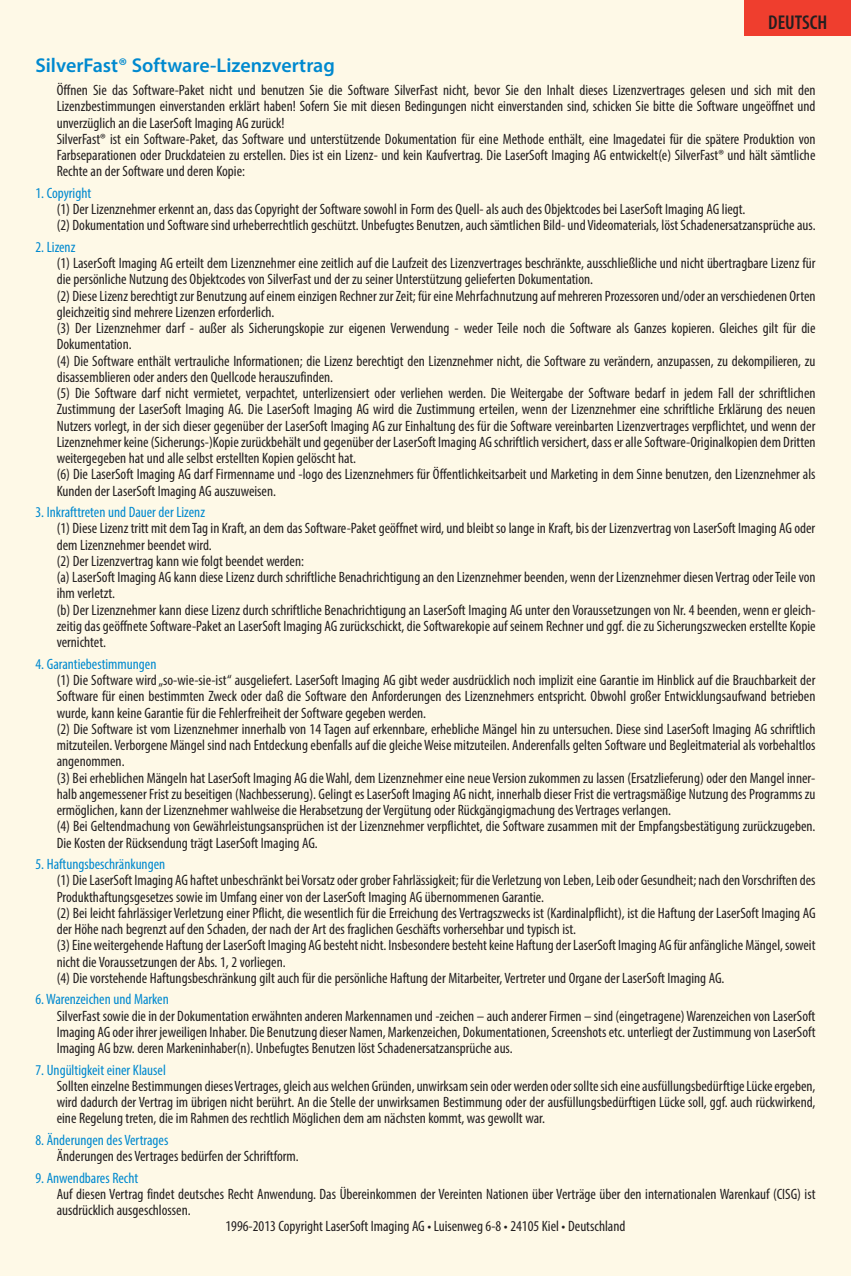
<style>
.page{position:relative;width:851px;height:1276px;background:#fff}
.page>*{position:absolute;margin:0;border:0;box-sizing:border-box;transform-origin:0 0}
.t1{font:600 20px "Myriad Pro";color:#0089cf}
.t2{font:600 condensed 20px "Myriad Pro";color:#231f20}
.t3{font:condensed 15px/16.2px "Myriad Pro";color:#231f20}
.t4{font:condensed 15px "Myriad Pro";color:#0089cf}
</style>
<div class="page">
<div style="left:0;top:0;width:850px;height:1276px;background:#fef9e7"></div>
<div style="left:744px;top:0;width:106px;height:35px;background:#ef3e2e"></div>
<h1 class="t2" style="left:768px;top:10px;width:61px">DEUTSCH</h1>
<h1 class="t1" style="left:35px;top:52px;width:301px">SilverFast® Software-Lizenzvertrag</h1>
<p class="t3" style="left:57px;top:82px;width:760px">Öffnen Sie das Software-Paket nicht und benutzen Sie die Software SilverFast nicht, bevor Sie den Inhalt dieses Lizenzvertrages gelesen und sich mit den Lizenzbestimmungen einverstanden erklärt haben! Sofern Sie mit diesen Bedingungen nicht einverstanden sind, schicken Sie bitte die Software ungeöffnet und unverzüglich an die LaserSoft Imaging AG zurück!<br>SilverFast® ist ein Software-Paket, das Software und unterstützende Dokumentation für eine Methode enthält, eine Imagedatei für die spätere Produktion von Farbseparationen oder Druckdateien zu erstellen. Dies ist ein Lizenz- und kein Kaufvertrag. Die LaserSoft Imaging AG entwickelt(e) SilverFast® und hält sämtliche Rechte an der Software und deren Kopie:</p>
<p class="t4" style="left:35px;top:184px;width:57px">1. Copyright</p>
<p class="t3" style="left:57px;top:201px;width:760px">(1) Der Lizenznehmer erkennt an, dass das Copyright der Software sowohl in Form des Quell- als auch des Objektcodes bei LaserSoft Imaging AG liegt.<br>(2) Dokumentation und Software sind urheberrechtlich geschützt. Unbefugtes Benutzen, auch sämtlichen Bild- und Videomaterials, löst Schadenersatzansprüche aus.</p>
<p class="t4" style="left:35px;top:238px;width:41px">2. Lizenz</p>
<p class="t3" style="left:57px;top:255px;width:760px">(1) LaserSoft Imaging AG erteilt dem Lizenznehmer eine zeitlich auf die Laufzeit des Lizenzvertrages beschränkte, ausschließliche und nicht übertragbare Lizenz für die persönliche Nutzung des Objektcodes von SilverFast und der zu seiner Unterstützung gelieferten Dokumentation.<br>(2) Diese Lizenz berechtigt zur Benutzung auf einem einzigen Rechner zur Zeit; für eine Mehrfachnutzung auf mehreren Prozessoren und/oder an verschiedenen Orten gleichzeitig sind mehrere Lizenzen erforderlich.<br>(3) Der Lizenznehmer darf - außer als Sicherungskopie zur eigenen Verwendung - weder Teile noch die Software als Ganzes kopieren. Gleiches gilt für die Dokumentation.<br>(4) Die Software enthält vertrauliche Informationen; die Lizenz berechtigt den Lizenznehmer nicht, die Software zu verändern, anzupassen, zu dekompilieren, zu disassemblieren oder anders den Quellcode herauszufinden.<br>(5) Die Software darf nicht vermietet, verpachtet, unterlizensiert oder verliehen werden. Die Weitergabe der Software bedarf in jedem Fall der schriftlichen Zustimmung der LaserSoft Imaging AG. Die LaserSoft Imaging AG wird die Zustimmung erteilen, wenn der Lizenznehmer eine schriftliche Erklärung des neuen Nutzers vorlegt, in der sich dieser gegenüber der LaserSoft Imaging AG zur Einhaltung des für die Software vereinbarten Lizenzvertrages verpflichtet, und wenn der Lizenznehmer keine (Sicherungs-)Kopie zurückbehält und gegenüber der LaserSoft Imaging AG schriftlich versichert, dass er alle Software-Originalkopien dem Dritten weitergegeben hat und alle selbst erstellten Kopien gelöscht hat.<br>(6) Die LaserSoft Imaging AG darf Firmenname und -logo des Lizenznehmers für Öffentlichkeitsarbeit und Marketing in dem Sinne benutzen, den Lizenznehmer als Kunden der LaserSoft Imaging AG auszuweisen.</p>
<p class="t4" style="left:35px;top:503px;width:171px">3. Inkrafttreten und Dauer der Lizenz</p>
<p class="t3" style="left:57px;top:520px;width:760px">(1) Diese Lizenz tritt mit dem Tag in Kraft, an dem das Software-Paket geöffnet wird, und bleibt so lange in Kraft, bis der Lizenzvertrag von LaserSoft Imaging AG oder dem Lizenznehmer beendet wird.<br>(2) Der Lizenzvertrag kann wie folgt beendet werden:<br>(a) LaserSoft Imaging AG kann diese Lizenz durch schriftliche Benachrichtigung an den Lizenznehmer beenden, wenn der Lizenznehmer diesen Vertrag oder Teile von ihm verletzt.<br>(b) Der Lizenznehmer kann diese Lizenz durch schriftliche Benachrichtigung an LaserSoft Imaging AG unter den Voraussetzungen von Nr. 4 beenden, wenn er gleich&shy;zeitig das geöffnete Software-Paket an LaserSoft Imaging AG zurückschickt, die Softwarekopie auf seinem Rechner und ggf. die zu Sicherungszwecken erstellte Kopie vernichtet.</p>
<p class="t4" style="left:35px;top:655px;width:122px">4. Garantiebestimmungen</p>
<p class="t3" style="left:57px;top:672px;width:760px">(1) Die Software wird „so-wie-sie-ist“ ausgeliefert. LaserSoft Imaging AG gibt weder ausdrücklich noch implizit eine Garantie im Hinblick auf die Brauchbarkeit der Software für einen bestimmten Zweck oder daß die Software den Anforderungen des Lizenznehmers entspricht. Obwohl großer Entwicklungsaufwand betrieben wurde, kann keine Garantie für die Fehlerfreiheit der Software gegeben werden.<br>(2) Die Software ist vom Lizenznehmer innerhalb von 14 Tagen auf erkennbare, erhebliche Mängel hin zu untersuchen. Diese sind LaserSoft Imaging AG schriftlich mitzuteilen. Verborgene Mängel sind nach Entdeckung ebenfalls auf die gleiche Weise mitzuteilen. Anderenfalls gelten Software und Begleitmaterial als vorbehaltlos angenommen.<br>(3) Bei erheblichen Mängeln hat LaserSoft Imaging AG die Wahl, dem Lizenznehmer eine neue Version zukommen zu lassen (Ersatzlieferung) oder den Mangel inner&shy;halb angemessener Frist zu beseitigen (Nachbesserung). Gelingt es LaserSoft Imaging AG nicht, innerhalb dieser Frist die vertragsmäßige Nutzung des Programms zu ermöglichen, kann der Lizenznehmer wahlweise die Herabsetzung der Vergütung oder Rückgängigmachung des Vertrages verlangen.<br>(4) Bei Geltendmachung von Gewährleistungsansprüchen ist der Lizenznehmer verpflichtet, die Software zusammen mit der Empfangsbestätigung zurückzugeben.<br>Die Kosten der Rücksendung trägt LaserSoft Imaging AG.</p>
<p class="t4" style="left:35px;top:855px;width:131px">5. Haftungsbeschränkungen</p>
<p class="t3" style="left:57px;top:872px;width:760px">(1) Die LaserSoft Imaging AG haftet unbeschränkt bei Vorsatz oder grober Fahrlässigkeit; für die Verletzung von Leben, Leib oder Gesundheit; nach den Vorschriften des Produkthaftungsgesetzes sowie im Umfang einer von der LaserSoft Imaging AG übernommenen Garantie.<br>(2) Bei leicht fahrlässiger Verletzung einer Pflicht, die wesentlich für die Erreichung des Vertragszwecks ist (Kardinalpflicht), ist die Haftung der LaserSoft Imaging AG der Höhe nach begrenzt auf den Schaden, der nach der Art des fraglichen Geschäfts vorhersehbar und typisch ist.<br>(3) Eine weitergehende Haftung der LaserSoft Imaging AG besteht nicht. Insbesondere besteht keine Haftung der LaserSoft Imaging AG für anfängliche Mängel, soweit nicht die Voraussetzungen der Abs. 1, 2 vorliegen.<br>(4) Die vorstehende Haftungsbeschränkung gilt auch für die persönliche Haftung der Mitarbeiter, Vertreter und Organe der LaserSoft Imaging AG.</p>
<p class="t4" style="left:35px;top:990px;width:135px">6. Warenzeichen und Marken</p>
<p class="t3" style="left:57px;top:1007px;width:760px;text-align:justify">SilverFast sowie die in der Dokumentation erwähnten anderen Markennamen und -zeichen – auch anderer Firmen – sind (eingetragene) Warenzeichen von LaserSoft Imaging AG oder ihrer jeweiligen Inhaber. Die Benutzung dieser Namen, Markenzeichen, Dokumentationen, Screenshots etc. unterliegt der Zustimmung von LaserSoft Imaging AG bzw. deren Markeninhaber(n). Unbefugtes Benutzen löst Schadenersatzansprüche aus.</p>
<p class="t4" style="left:35px;top:1060px;width:132px">7. Ungültigkeit einer Klausel</p>
<p class="t3" style="left:57px;top:1077px;width:760px;text-align:justify">Sollten einzelne Bestimmungen dieses Vertrages, gleich aus welchen Gründen, unwirksam sein oder werden oder sollte sich eine ausfüllungsbedürftige Lücke ergeben, wird dadurch der Vertrag im übrigen nicht berührt. An die Stelle der unwirksamen Bestimmung oder der ausfüllungsbedürftigen Lücke soll, ggf. auch rückwirkend, eine Regelung treten, die im Rahmen des rechtlich Möglichen dem am nächsten kommt, was gewollt war.</p>
<p class="t4" style="left:35px;top:1131px;width:134px">8. Änderungen des Vertrages</p>
<p class="t3" style="left:57px;top:1148px;width:243px">Änderungen des Vertrages bedürfen der Schriftform.</p>
<p class="t4" style="left:35px;top:1168px;width:104px">9. Anwendbares Recht</p>
<p class="t3" style="left:57px;top:1185px;width:760px">Auf diesen Vertrag findet deutsches Recht Anwendung. Das Übereinkommen der Vereinten Nationen über Verträge über den internationalen Warenkauf (CISG) ist</p>
<p class="t3" style="left:57px;top:1202px;width:135px">ausdrücklich ausgeschlossen.</p>
<p class="t3" style="left:225px;top:1218px;width:401px">1996-2013 Copyright LaserSoft Imaging AG • Luisenweg 6-8 • 24105 Kiel • Deutschland</p>
</div>
